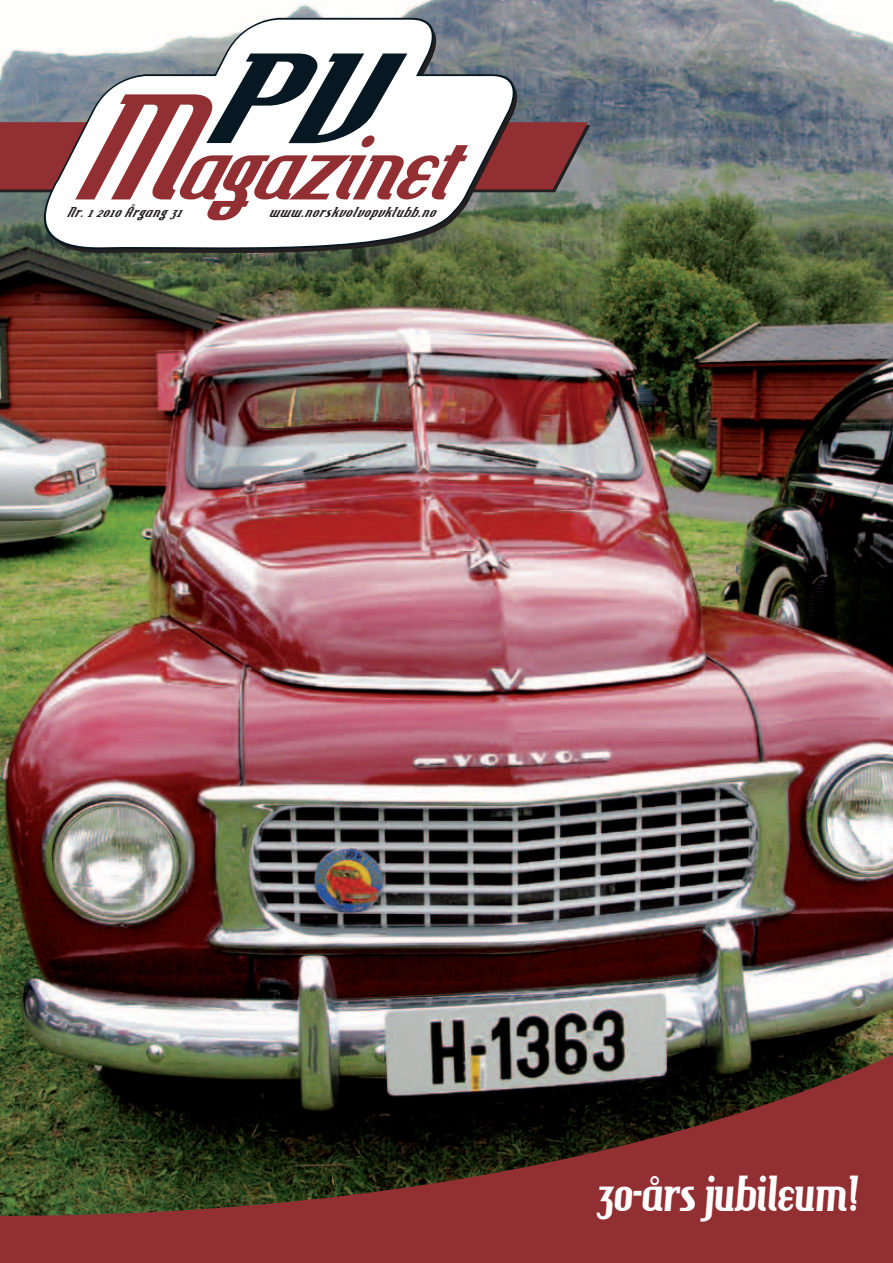
<style>
.page{position:relative;width:893px;height:1263px;background:#fff}
.page>*{position:absolute;margin:0;border:0;box-sizing:border-box;transform-origin:0 0}
.t1{font:italic 121.5px "Hamburger Heaven";color:#071822;scale:1.5 1}
.t2{font:italic 86.7px "Hamburger Heaven";color:#912f33}
.t3{font:48px "Hamburger Heaven";color:#fff;scale:.93 1}
.t4{font:italic 13.65px "Hamburger Heaven";color:#231f20}
.s1{font-size:142.5px}
</style>
<div class="page">
<img style="left:0;top:0;width:893px;height:1045px">
<svg style="left:0;top:1045px;width:893px;height:218px;background:#593228"></svg>
<svg style="left:0;top:122px;width:590px;height:70px;background:#854f52"></svg>
<svg style="left:21px;top:259px;width:538px;height:5px;background:#4b5a3b"></svg>
<svg style="left:15px;top:17px;width:544px;height:242px"></svg>
<h1 class="t1" style="left:199px;top:29px;width:153px">PV</h1>
<h2 class="t2" style="left:69px;top:118px;width:424px"><span class="s1">M</span>agazinet</h2>
<p class="t4" style="left:66px;top:204px;width:123px">Nr.12010Årgang31</p>
<p class="t4" style="left:269px;top:204px;width:174px">www.norskvolvopvklubb.no</p>
<h3 class="t3" style="left:597px;top:1166px;width:281px">30-års jubileum!</h3>
</div>
